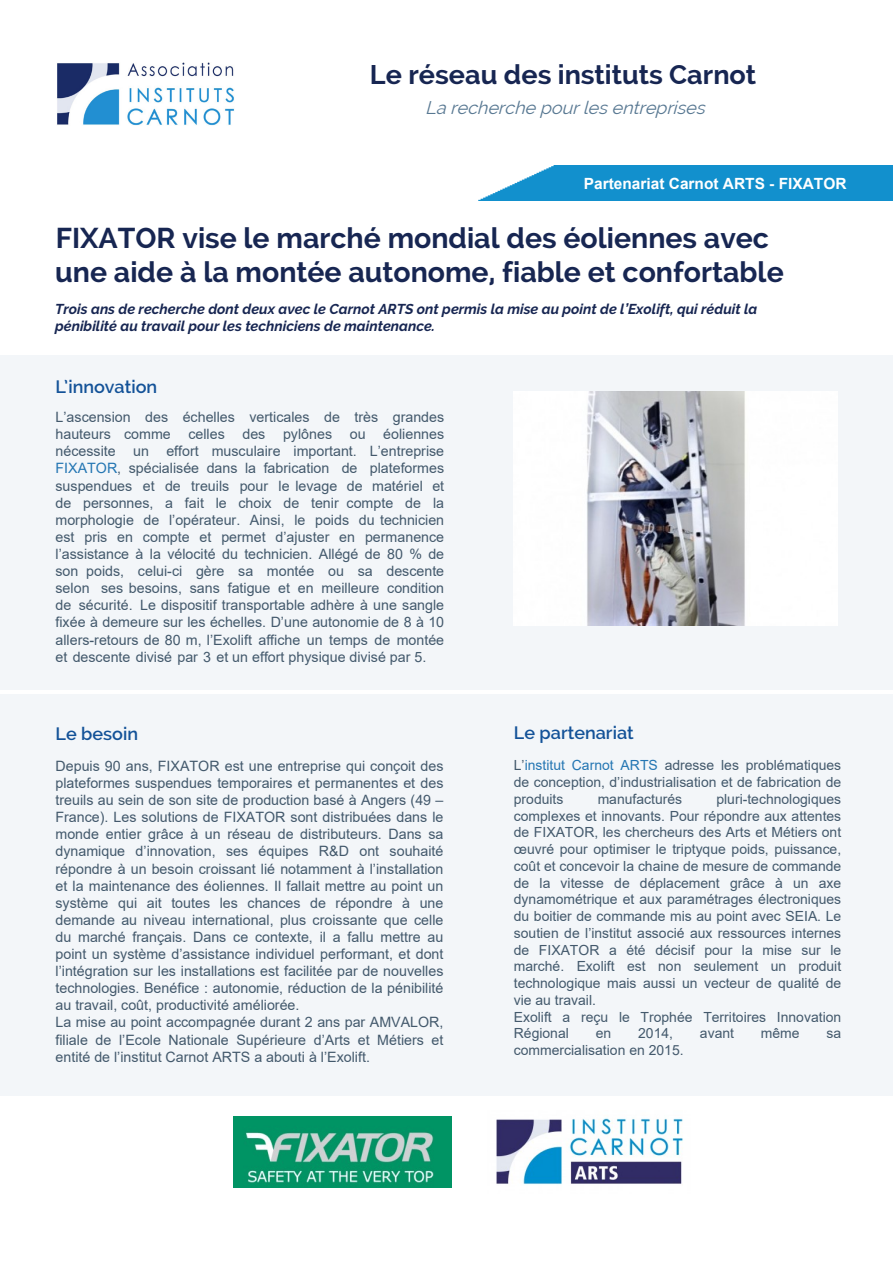
<style>
.page{position:relative;width:893px;height:1263px;background:#fff}
.page>*{position:absolute;margin:0;border:0;box-sizing:border-box;transform-origin:0 0}
.t1{font:700 28.5px/34.2px "Raleway";color:#172652}
.t2{font:700 27px "Raleway";color:#172652}
.t3{font:600 18px "Raleway";color:#135298}
.t4{font:italic 18px "Raleway";color:#587892}
.t5{font:700 15.45px "Arial";color:#fff}
.t6{font:14.25px/17.1px "Arial";color:#43596c;text-align:justify}
.t7{font:italic 700 14.25px/17.1px "Raleway";color:#172652}
.t8{font:13.95px/16.8px "Arial";color:#43596c;text-align:justify}
.s1{color:#2476b3}
</style>
<div class="page">
<img style="left:478px;top:165px;width:414px;height:36px">
<img style="left:57px;top:63px;width:177px;height:62px">
<div style="left:0;top:355px;width:893px;height:334px;background:#f3f6f9"></div>
<div style="left:0;top:694px;width:893px;height:401px;background:#f3f6f9"></div>
<img style="left:513px;top:391px;width:325px;height:234px">
<img style="left:496px;top:1117px;width:187px;height:68px">
<img style="left:233px;top:1117px;width:218px;height:71px">
<p class="t2" style="left:370px;top:59px;width:388px">Le réseau des instituts Carnot</p>
<p class="t4" style="left:425px;top:98px;width:287px">Larecherche pourlesentreprises</p>
<p class="t5" style="left:584px;top:173px;width:264px">Partenariat Carnot ARTS - FIXATOR</p>
<p class="t1" style="left:55px;top:221px;width:730px">FIXATOR vise le marché mondial des éoliennes avec une aide à la montée autonome, fiable et confortable</p>
<p class="t7" style="left:55px;top:300px;width:704px">Trois ans de recherche dont deux avec le Carnot ARTS ont permis la mise au point de l’Exolift, qui réduit la pénibilité au travail pour les techniciens de maintenance.</p>
<p class="t3" style="left:56px;top:376px;width:103px">L’innovation</p>
<p class="t6" style="left:56px;top:408px;width:390px">L’ascension des échelles verticales de très grandes hauteurs comme celles des pylônes ou éoliennes nécessite un effort musculaire important. L’entreprise <span class="s1">FIXATOR</span>, spécialisée dans la fabrication de plateformes suspendues et de treuils pour le levage de matériel et de personnes, a fait le choix de tenir compte de la morphologie de l’opérateur. Ainsi, le poids du technicien est pris en compte et permet d’ajuster en permanence l’assistance à la vélocité du technicien. Allégé de 80 % de son poids, celui-ci gère sa montée ou sa descente selon ses besoins, sans fatigue et en meilleure condition de sécurité. Le dispositif transportable adhère à une sangle fixée à demeure sur les échelles. D’une autonomie de 8 à 10 allers-retours de 80 m, l’Exolift affiche un temps de montée et descente divisé par 3 et un effort physique divisé par 5.</p>
<p class="t3" style="left:56px;top:723px;width:84px">Le besoin</p>
<p class="t6" style="left:56px;top:757px;width:389px;text-align:left">Depuis 90 ans, FIXATOR est une entreprise qui conçoit des plateformes suspendues temporaires et permanentes et des treuils au sein de son site de production basé à Angers (49 – France). Les solutions de FIXATOR sont distribuées dans le monde entier grâce à un réseau de distributeurs. Dans sa dynamique d’innovation, ses équipes R&amp;D ont souhaité répondre à un besoin croissant lié notamment à l’installation et la maintenance des éoliennes. Il fallait mettre au point un système qui ait toutes les chances de répondre à une demande au niveau international, plus croissante que celle du marché français. Dans ce contexte, il a fallu mettre au point un système d’assistance individuel performant, et dont l’intégration sur les installations est facilitée par de nouvelles technologies. Benéfice : autonomie, réduction de la pénibilité au travail, coût, productivité améliorée.<br>La mise au point accompagnée durant 2 ans par AMVALOR, filiale de l’Ecole Nationale Supérieure d’Arts et Métiers et entité de l’institut Carnot ARTS a abouti à l’Exolift.</p>
<p class="t3" style="left:514px;top:722px;width:121px">Le partenariat</p>
<p class="t8" style="left:514px;top:757px;width:329px">L’<span class="s1">institut Carnot ARTS</span> adresse les problématiques de conception, d’industrialisation et de fabrication de produits</p>
<p class="t8" style="left:598px;top:790px;width:86px">manufacturés</p>
<p class="t8" style="left:514px;top:790px;width:329px;text-align:left;text-indent:203px">pluri-technologiques complexes et innovants. Pour répondre aux attentes de FIXATOR, les chercheurs des Arts et Métiers ont œuvré pour optimiser le triptyque poids, puissance, coût et concevoir la chaine de mesure de commande de la vitesse de déplacement grâce à un axe dynamométrique et aux paramétrages électroniques du boitier de commande mis au point avec SEIA. Le soutien de l’institut associé aux ressources internes de FIXATOR a été décisif pour la mise sur le marché. Exolift est non seulement un produit technologique mais aussi un vecteur de qualité de vie au travail.<br>Exolift a reçu le Trophée Territoires Innovation Régional</p>
<p class="t8" style="left:596px;top:1025px;width:17px">en</p>
<p class="t8" style="left:638px;top:1025px;width:36px">2014,</p>
<p class="t8" style="left:700px;top:1025px;width:36px">avant</p>
<p class="t8" style="left:761px;top:1025px;width:40px">même</p>
<p class="t8" style="left:826px;top:1025px;width:16px">sa</p>
<p class="t8" style="left:514px;top:1042px;width:171px">commercialisation en 2015.</p>
</div>
